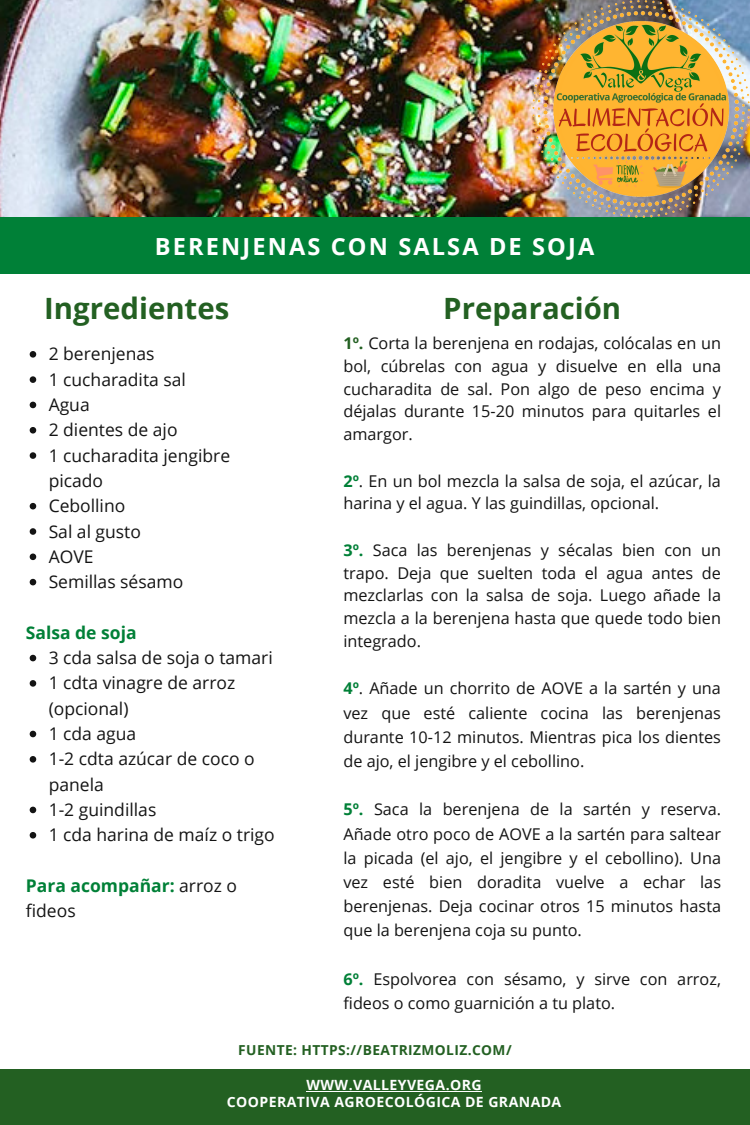
<style>
.page{position:relative;width:750px;height:1125px;background:#fff}
.page>*{position:absolute;margin:0;border:0;box-sizing:border-box;transform-origin:0 0}
.t1{font:700 29.38px "Open Sans";color:#236022}
.t2{font:700 23.62px "Open Sans";letter-spacing:.09em;color:#fff}
.t3{font:17.5px/25.2px "Open Sans";color:#141414}
.t4{font:700 17.5px/25.2px "Open Sans";color:#008037}
.t5{font:16.25px/22.6px "Open Sans";color:#141414;text-align:justify}
.t6{font:700 14.12px/16.9px "Open Sans";letter-spacing:.03em;color:#fff;text-align:center}
.t7{font:700 13.75px "Open Sans";letter-spacing:.03em;color:#236022}
.s1{font-weight:700;color:#236022}
.s2{font-weight:700;color:#008037}
.s3{font-weight:400;color:#141414}
</style>
<div class="page">
<img style="left:0;top:0;width:532px;height:218px">
<div style="left:0;top:1069px;width:750px;height:56px;background:#236022"></div>
<div style="left:0;top:218px;width:750px;height:55px;background:#008037"></div>
<img style="left:532px;top:0;width:218px;height:218px">
<svg style="left:30px;top:351px;width:6px;height:7px"></svg>
<svg style="left:30px;top:376px;width:6px;height:7px"></svg>
<svg style="left:30px;top:402px;width:6px;height:6px"></svg>
<svg style="left:30px;top:427px;width:6px;height:7px"></svg>
<svg style="left:30px;top:452px;width:6px;height:7px"></svg>
<svg style="left:30px;top:503px;width:6px;height:6px"></svg>
<svg style="left:30px;top:528px;width:6px;height:7px"></svg>
<svg style="left:30px;top:554px;width:6px;height:6px"></svg>
<svg style="left:30px;top:579px;width:6px;height:6px"></svg>
<svg style="left:30px;top:655px;width:6px;height:6px"></svg>
<svg style="left:30px;top:680px;width:6px;height:7px"></svg>
<svg style="left:30px;top:731px;width:6px;height:6px"></svg>
<svg style="left:30px;top:756px;width:6px;height:7px"></svg>
<svg style="left:30px;top:807px;width:6px;height:6px"></svg>
<svg style="left:30px;top:832px;width:6px;height:7px"></svg>
<hr style="left:307px;top:1091px;width:175px;height:1px;background:#fff">
<h2 class="t2" style="left:155px;top:230px;width:441px">BERENJENAS CON SALSA DE SOJA</h2>
<h1 class="t1" style="left:44px;top:288px;width:187px">Ingredientes</h1>
<h1 class="t1" style="left:443px;top:288px;width:179px">Preparación</h1>
<p class="t3" style="left:49px;top:341px;width:183px">2 berenjenas<br>1 cucharadita sal<br>Agua<br>2 dientes de ajo<br>1 cucharadita jengibre picado<br>Cebollino<br>Sal al gusto<br>AOVE<br>Semillas sésamo</p>
<p class="t5" style="left:343px;top:332px;width:379px"><span class="s1">1º.</span> Corta la berenjena en rodajas, colócalas en un bol, cúbrelas con agua y disuelve en ella una cucharadita de sal. Pon algo de peso encima y déjalas durante 15-20 minutos para quitarles el amargor.</p>
<p class="t5" style="left:343px;top:469px;width:379px"><span class="s2">2º</span>. En un bol mezcla la salsa de soja, el azúcar, la harina y el agua. Y las guindillas, opcional.</p>
<p class="t5" style="left:343px;top:539px;width:379px"><span class="s2">3º.</span> Saca las berenjenas y sécalas bien con un trapo. Deja que suelten toda el agua antes de mezclarlas con la salsa de soja. Luego añade la mezcla a la berenjena hasta que quede todo bien integrado.</p>
<p class="t5" style="left:343px;top:676px;width:379px;line-height:24.2px"><span class="s2">4º</span>. Añade un chorrito de AOVE a la sartén y una vez que esté caliente cocina las berenjenas durante 10-12 minutos. Mientras pica los dientes de ajo, el jengibre y el cebollino.</p>
<p class="t5" style="left:343px;top:797px;width:379px;line-height:24.2px"><span class="s2">5º.</span> Saca la berenjena de la sartén y reserva.<br>Añade otro poco de AOVE a la sartén para saltear la picada (el ajo, el jengibre y el cebollino). Una vez esté bien doradita vuelve a echar las berenjenas. Deja cocinar otros 15 minutos hasta que la berenjena coja su punto.</p>
<p class="t5" style="left:343px;top:966px;width:379px;line-height:24.2px"><span class="s2">6º.</span> Espolvorea con sésamo, y sirve con arroz, fideos o como guarnición a tu plato.</p>
<p class="t4" style="left:26px;top:619px;width:112px">Salsa de soja</p>
<p class="t3" style="left:49px;top:645px;width:228px">3 cda salsa de soja o tamari<br>1 cdta vinagre de arroz (opcional)<br>1 cda agua<br>1-2 cdta azúcar de coco o panela<br>1-2 guindillas<br>1 cda harina de maíz o trigo</p>
<p class="t4" style="left:26px;top:873px;width:213px">Para acompañar: <span class="s3">arroz o fideos</span></p>
<p class="t7" style="left:238px;top:1040px;width:275px">FUENTE: HTTPS://BEATRIZMOLIZ.COM/</p>
<p class="t6" style="left:227px;top:1076px;width:336px">WWW.VALLEYVEGA.ORG<br>COOPERATIVA AGROECOLÓGICA DE GRANADA</p>
</div>
